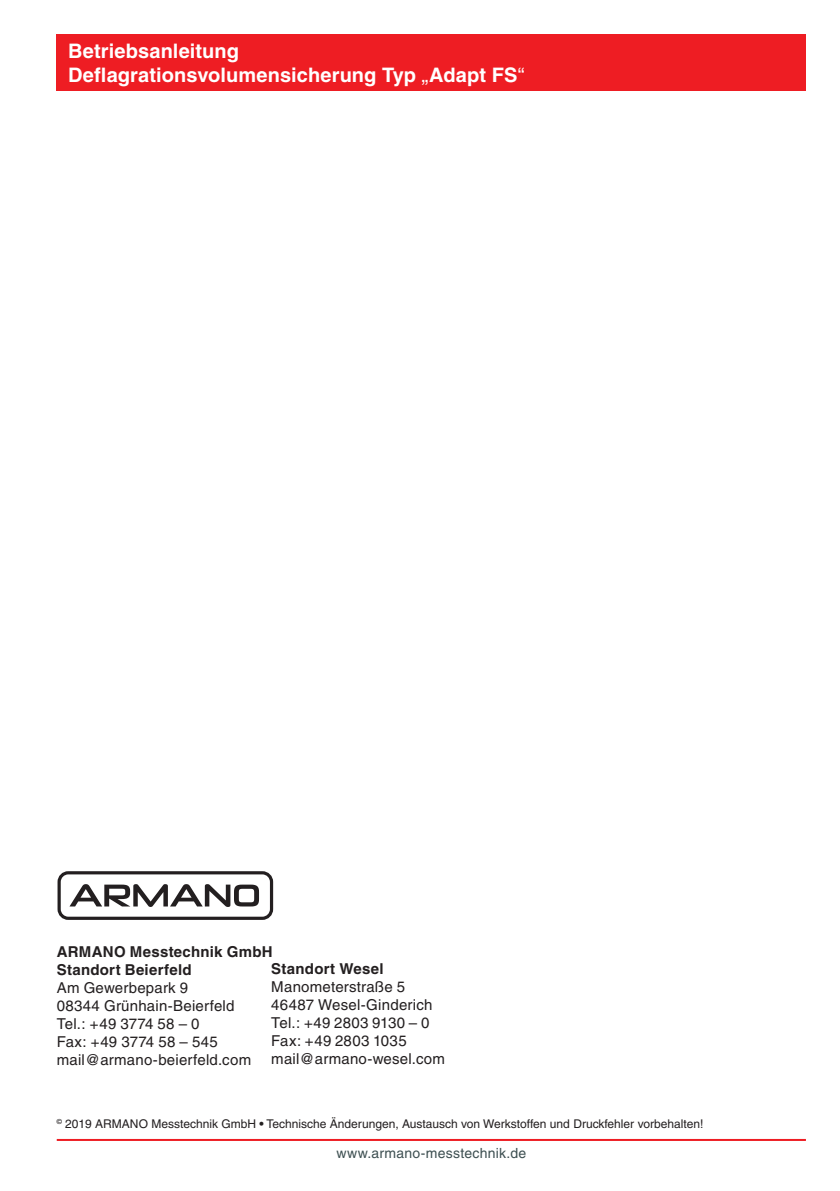
<style>
.page{position:relative;width:840px;height:1191px;background:#fff}
.page>*{position:absolute;margin:0;border:0;box-sizing:border-box;transform-origin:0 0}
.t1{font:700 20px/24px "Helvetica";letter-spacing:.005em;color:#fff}
.t2{font:15px/18px "Helvetica";letter-spacing:.015em;color:#231f20}
.t3{font:700 15px/18px "Helvetica";letter-spacing:.02em;color:#231f20}
.t4{font:14px "Helvetica";letter-spacing:.02em;color:#3d4f51}
.t5{font:12px "Helvetica";color:#231f20}
.s1{font-weight:400}
.s2{font-weight:700}
</style>
<div class="page">
<hr style="left:57px;top:1139px;width:748px;height:2px;background:#ee1d23">
<div style="left:57px;top:34px;width:748px;height:57px;background:#ee1d23"></div>
<div style="left:57px;top:871px;width:216px;height:49px;border:3px solid #231f20;border-radius:9px"></div>
<svg style="left:69px;top:884px;width:190px;height:23px"></svg>
<h1 class="t1" style="left:68px;top:39px;width:458px">Betriebsanleitung<br>Deflagrationsvolumensicherung Typ <span class="s1">„</span>Adapt FS<span class="s1">“</span></h1>
<h1 class="t1" style="left:421px;top:63px;width:90px">Adapt FS</h1>
<p class="t3" style="left:57px;top:942px;width:217px">ARMANO Messtechnik GmbH<br>Standort Beierfeld</p>
<p class="t2" style="left:57px;top:978px;width:196px">Am Gewerbepark 9<br>08344 Grünhain-Beierfeld<br>Tel.: +49 3774 58 – 0<br>Fax: +49 3774 58 – 545 mail@armano-beierfeld.com</p>
<p class="t3" style="left:271px;top:959px;width:114px">Standort Wesel</p>
<p class="t2" style="left:271px;top:978px;width:175px">Manometerstraße 5<br>46487 Wesel-Ginderich<br>Tel.: +49 2803 9130 – 0<br>Fax: +49 2803 1035 mail@armano-wesel.com</p>
<p class="t5" style="left:57px;top:1117px;width:647px"><sup>©</sup> 2019 ARMANO Messtechnik GmbH <span class="s2">•</span> Technische Änderungen, Austausch von Werkstoffen und Druckfehler vorbehalten!</p>
<p class="t4" style="left:336px;top:1144px;width:191px">www.armano-messtechnik.de</p>
</div>
